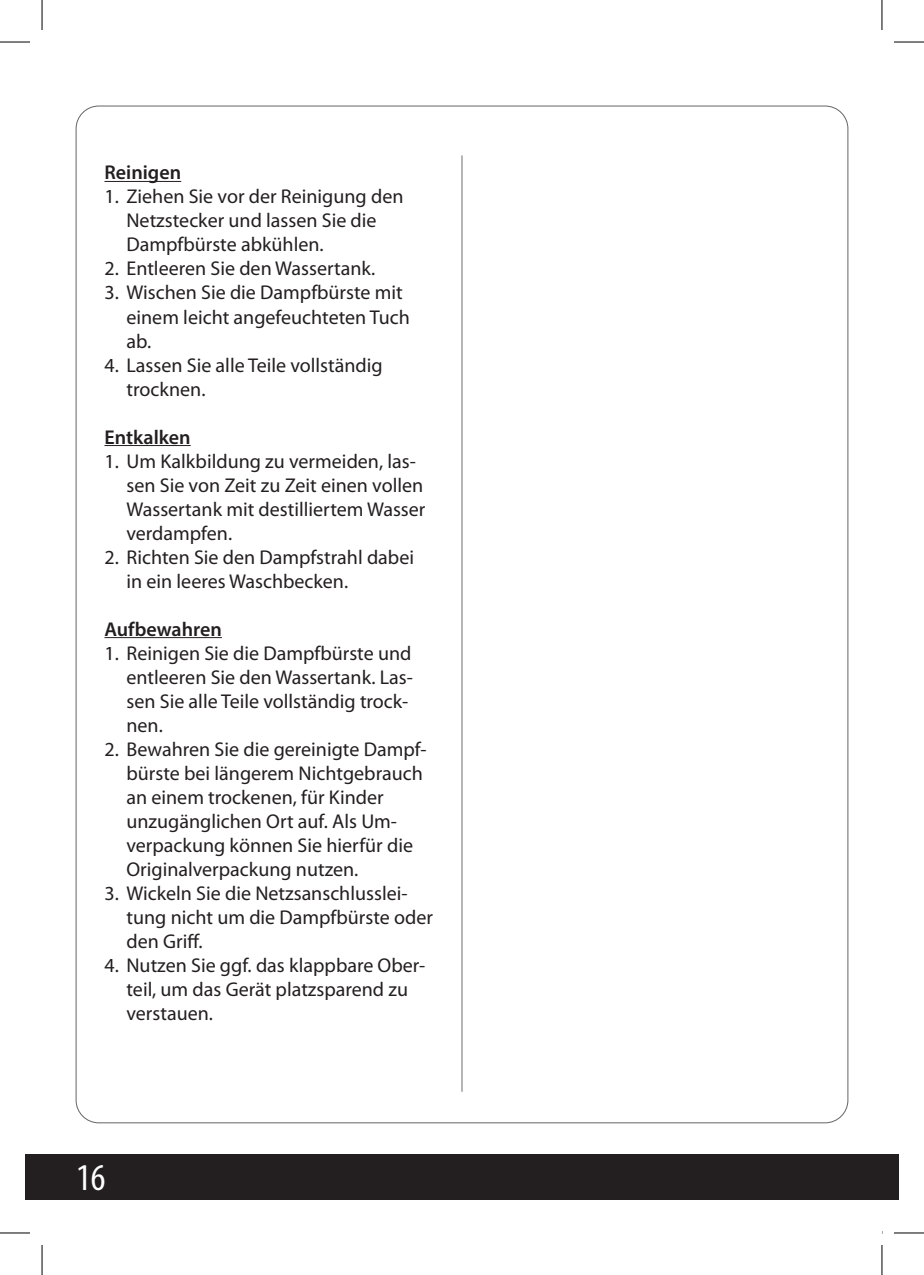
<style>
.page{position:relative;width:924px;height:1275px;background:#fff}
.page>*{position:absolute;margin:0;border:0;box-sizing:border-box;transform-origin:0 0}
.t1{font:condensed 38px "Myriad Pro";color:#fff}
.t2{font:20px/24px "Myriad Pro";color:#231f20}
.t3{font:600 20px "Myriad Pro";color:#231f20}
</style>
<div class="page">
<div style="left:25px;top:1154px;width:873px;height:45px;background:#231f20"></div>
<hr style="left:461px;top:155px;width:1px;height:936px;background:#6c6d70">
<hr style="left:104px;top:181px;width:77px;height:1px;background:#231f20">
<hr style="left:104px;top:445px;width:87px;height:1px;background:#231f20">
<hr style="left:104px;top:637px;width:118px;height:1px;background:#231f20">
<hr style="left:0;top:42px;width:30px;height:1px;background:#000">
<hr style="left:893px;top:42px;width:30px;height:1px;background:#000">
<hr style="left:0;top:1232px;width:30px;height:1px;background:#000">
<hr style="left:893px;top:1232px;width:30px;height:1px;background:#000">
<hr style="left:42px;top:0;width:1px;height:30px;background:#000">
<hr style="left:42px;top:1245px;width:1px;height:30px;background:#000">
<hr style="left:881px;top:0;width:1px;height:30px;background:#000">
<hr style="left:881px;top:1245px;width:1px;height:30px;background:#000">
<p class="t3" style="left:104px;top:160px;width:78px">Reinigen</p>
<p class="t2" style="left:126px;top:185px;width:278px;text-indent:-22px">1. Ziehen Sie vor der Reinigung den<br>Netzstecker und lassen Sie die<br>Dampfbürste abkühlen.</p>
<p class="t2" style="left:104px;top:257px;width:272px">2. Entleeren Sie den Wassertank.</p>
<p class="t2" style="left:126px;top:281px;width:285px;text-indent:-22px">3. Wischen Sie die Dampfbürste mit einem leicht angefeuchteten Tuch ab.</p>
<p class="t2" style="left:126px;top:353px;width:258px;text-indent:-22px">4. Lassen Sie alle Teile vollständig trocknen.</p>
<p class="t3" style="left:104px;top:424px;width:88px">Entkalken</p>
<p class="t2" style="left:126px;top:449px;width:300px;text-indent:-22px">1. Um Kalkbildung zu vermeiden, las&shy;sen Sie von Zeit zu Zeit einen vollen<br>Wassertank mit destilliertem Wasser verdampfen.</p>
<p class="t2" style="left:126px;top:545px;width:289px;text-indent:-22px">2. Richten Sie den Dampfstrahl dabei in ein leeres Waschbecken.</p>
<p class="t3" style="left:104px;top:616px;width:119px">Aufbewahren</p>
<p class="t2" style="left:126px;top:641px;width:288px;text-indent:-22px">1. Reinigen Sie die Dampfbürste und entleeren Sie den Wassertank. Las&shy;sen Sie alle Teile vollständig trock&shy;nen.</p>
<p class="t2" style="left:126px;top:737px;width:301px;text-indent:-22px">2. Bewahren Sie die gereinigte Dampf&shy;bürste bei längerem Nichtgebrauch an einem trockenen, für Kinder unzugänglichen Ort auf. Als Um&shy;verpackung können Sie hierfür die Originalverpackung nutzen.</p>
<p class="t2" style="left:126px;top:881px;width:308px;text-indent:-22px">3. Wickeln Sie die Netzsanschlusslei&shy;tung nicht um die Dampfbürste oder den Griff.</p>
<p class="t2" style="left:126px;top:953px;width:300px;text-indent:-22px">4. Nutzen Sie ggf. das klappbare Ober&shy;teil, um das Gerät platzsparend zu verstauen.</p>
<h1 class="t1" style="left:76px;top:1154px;width:31px">16</h1>
</div>
